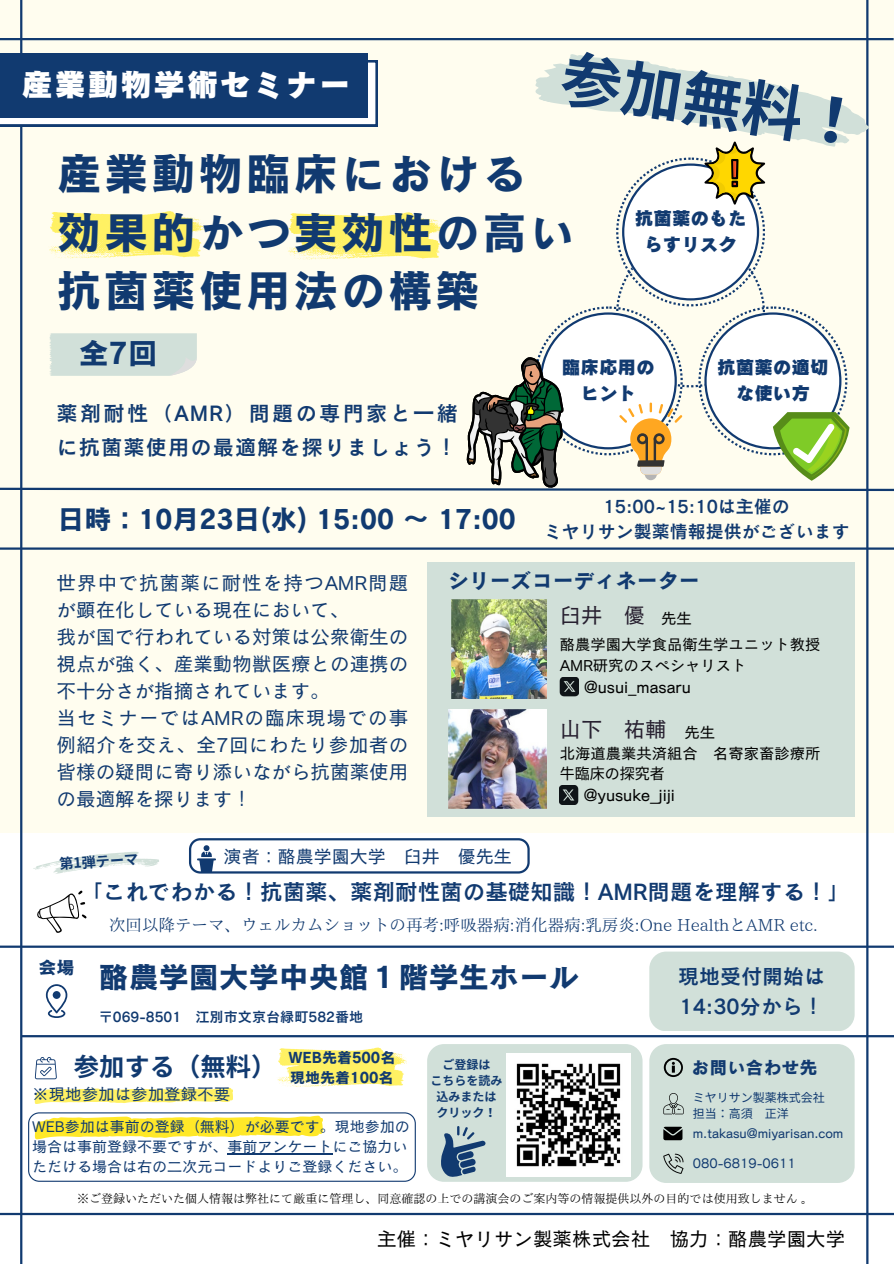
<style>
.page{position:relative;width:894px;height:1264px;background:#fff}
.page>*{position:absolute;margin:0;border:0;box-sizing:border-box;transform-origin:0 0}
.t1{font:700 61.05px "Noto Sans JP";color:#113a70}
.t2{font:45px/58.5px "Canva Cezanne Pro N B";letter-spacing:.05em;color:#113a70}
.t3{font:31.5px "Canva Cezanne Pro N EB";letter-spacing:.05em;color:#fff}
.t4{font:30px "Canva Cezanne Pro N B";color:#113a70}
.t5{font:27px "Canva Cezanne Pro N B";color:#113a70}
.t6{font:700 25.35px "Noto Sans JP";color:#113a70}
.t7{font:22.5px "Canva Cezanne Pro N DB";color:#113a70}
.t8{font:21.3px "Canva Cezanne Pro N M";color:#272030}
.t9{font:21.15px/33.8px "Canva Cezanne Pro N DB";letter-spacing:.05em;color:#113a70}
.t10{font:21px/29.2px "Canva Cezanne Pro N DB";color:#113a70}
.t11{font:21px "Canva Cezanne Pro N B";color:#113a70}
.t12{font:19.5px/27px "Canva Cezanne Pro N M";letter-spacing:.025em;color:#113a70}
.t13{font:19.5px/27px "Canva Cezanne Pro N M";color:#113a70;text-align:justify}
.t14{font:19.5px/27px "Canva Cezanne Pro N M";letter-spacing:.03em;color:#113a70}
.t15{font:19.5px "Canva Cezanne Pro N M";color:#000}
.t16{font:18.6px/25.8px "Canva Cezanne Pro N EB";color:#113a70;text-align:center}
.t17{font:18px "Canva Cezanne Pro N DB";color:#113a70}
.t18{font:18px "Canva Cezanne Pro N M";color:#113a70}
.t19{font:18px "Canva Cezanne Pro N B";color:#113a70}
.t20{font:16.8px "Canva Cezanne Pro N M";color:#000}
.t21{font:16.5px "IP Aex Mincho";color:#113a70}
.t22{font:16.5px "Canva Cezanne Pro N M";color:#113a70}
.t23{font:15.3px "Canva Cezanne Pro N M";color:#000}
.t24{font:15px/20.2px "Canva Cezanne Pro N M";color:#113a70}
.t25{font:15px "Canva Cezanne Pro N B";color:#113a70}
.t26{font:15px "Noto Sans CJ Ksc";color:#000}
.t27{font:14.1px "Canva Cezanne Pro N DB";color:#113a70}
.t28{font:700 14.1px "Noto Sans JP";color:#113a70}
.t29{font:13.35px "Canva Cezanne Pro N M";color:#113a70}
.t30{font:12px "IP Aex Mincho";color:#000}
.t31{font:700 12px/16px "Noto Sans JP";color:#113a70;text-align:center}
.t32{font:12px "Noto Sans JP";color:#113a70}
</style>
<div class="page">
<div style="left:0;top:0;width:893px;height:1263px;background:#fffdef"></div>
<hr style="left:0;top:38px;width:893px;height:2px;background:#113a70">
<div style="left:0;top:833px;width:893px;height:430px;background:#fff"></div>
<hr style="left:20px;top:0;width:2px;height:1263px;background:#113a70">
<hr style="left:866px;top:0;width:2px;height:1263px;background:#113a70">
<hr style="left:0;top:547px;width:893px;height:2px;background:#113a70">
<svg style="left:530px;top:23px;width:343px;height:119px"></svg>
<hr style="left:0;top:1212px;width:893px;height:3px;background:#113a70">
<svg style="left:35px;top:1057px;width:22px;height:22px"></svg>
<svg style="left:46px;top:984px;width:21px;height:33px"></svg>
<div style="left:53px;top:991px;width:8px;height:7px;background:#113a70;border-radius:50%"></div>
<hr style="left:21px;top:1035px;width:872px;height:2px;background:#113a70">
<hr style="left:0;top:945px;width:893px;height:2px;background:#113a70">
<svg style="left:33px;top:851px;width:126px;height:23px"></svg>
<svg style="left:37px;top:890px;width:49px;height:43px"></svg>
<svg style="left:0;top:60px;width:377px;height:66px"></svg>
<div style="left:0;top:53px;width:367px;height:64px;background:#113a70"></div>
<svg style="left:0;top:142px;width:893px;height:350px"></svg>
<div style="left:427px;top:562px;width:427px;height:254px;background:#d1e0d9"></div>
<img style="left:559px;top:677px;width:19px;height:19px">
<img style="left:559px;top:785px;width:19px;height:19px">
<img style="left:448px;top:709px;width:98px;height:99px">
<img style="left:451px;top:599px;width:95px;height:99px">
<div style="left:649px;top:1044px;width:205px;height:138px;background:#d1e0d9;border-radius:17px"></div>
<svg style="left:663px;top:1093px;width:20px;height:21px"></svg>
<svg style="left:663px;top:1126px;width:19px;height:14px"></svg>
<svg style="left:663px;top:1153px;width:20px;height:20px"></svg>
<svg style="left:663px;top:1057px;width:19px;height:20px"></svg>
<svg style="left:277px;top:1047px;width:130px;height:39px"></svg>
<div style="left:427px;top:1044px;width:215px;height:137px;background:#d1e0d9;border-radius:17px"></div>
<svg style="left:441px;top:1126px;width:44px;height:51px"></svg>
<img style="left:506px;top:1053px;width:124px;height:123px">
<svg style="left:35px;top:1088px;width:198px;height:15px;background:#fff37a"></svg>
<svg style="left:28px;top:1112px;width:387px;height:69px"></svg>
<div style="left:649px;top:951px;width:205px;height:80px;background:#d1e0d9;border-radius:17px"></div>
<svg style="left:189px;top:838px;width:340px;height:35px"></svg>
<hr style="left:227px;top:1153px;width:105px;height:1px;background:#113a70">
<p class="t3" style="left:21px;top:68px;width:331px">産業動物学術セミナー</p>
<p class="t1" style="left:569px;top:30px;width:307px;rotate:9deg">参加無料！</p>
<p class="t2" style="left:57px;top:144px;width:519px">産業動物臨床における効果的かつ実効性の高い抗菌薬使用法の構築</p>
<h6 class="t16" style="left:634px;top:205px;width:113px">抗菌薬のもたらすリスク</h6>
<p class="t4" style="left:79px;top:338px;width:80px">全7回</p>
<p class="t9" style="left:57px;top:396px;width:402px">薬剤耐性（AMR）問題の専門家と一緒に抗菌薬使用の最適解を探りましょう！</p>
<p class="t5" style="left:58px;top:505px;width:459px">日時：10月23日(水) 15:00 〜 17:00</p>
<p class="t16" style="left:561px;top:354px;width:94px">臨床応用の</p>
<p class="t16" style="left:580px;top:380px;width:57px">ヒント</p>
<p class="t16" style="left:717px;top:354px;width:113px">抗菌薬の適切な使い方</p>
<h4 class="t17" style="left:603px;top:497px;width:188px">15:00~15:10は主催の</h4>
<p class="t17" style="left:543px;top:522px;width:308px">ミヤリサン製薬情報提供がございます</p>
<h3 class="t14" style="left:57px;top:569px;width:353px">世界中で抗菌薬に耐性を持つAMR問題が顕在化している現在において、</h3>
<p class="t13" style="left:57px;top:623px;width:353px">我が国で行われている対策は公衆衛生の視点が強く、産業動物獣医療との連携の不十分さが指摘されています。</p>
<h6 class="t12" style="left:57px;top:704px;width:353px">当セミナーではAMRの臨床現場での事例紹介を交え、全7回にわたり参加者の皆様の疑問に寄り添いながら抗菌薬使用の最適解を探ります！</h6>
<p class="t11" style="left:448px;top:569px;width:253px">シリーズコーディネーター</p>
<p class="t8" style="left:559px;top:604px;width:87px">臼井 優</p>
<p class="t23" style="left:559px;top:636px;width:262px">酪農学園大学食品衛生学ユニット教授</p>
<p class="t23" style="left:559px;top:657px;width:188px">AMR研究のスペシャリスト</p>
<h3 class="t23" style="left:660px;top:611px;width:31px">先生</h3>
<h5 class="t20" style="left:584px;top:677px;width:108px">@usui_masaru</h5>
<p class="t8" style="left:559px;top:718px;width:108px">山下 祐輔</p>
<p class="t23" style="left:559px;top:745px;width:262px">北海道農業共済組合 名寄家畜診療所</p>
<p class="t26" style="left:559px;top:761px;width:106px">牛臨床の探究者</p>
<p class="t23" style="left:684px;top:724px;width:31px">先生</p>
<p class="t20" style="left:583px;top:786px;width:92px">@yusuke_jiji</p>
<h5 class="t28" style="left:59px;top:852px;width:80px;rotate:-4deg">第1弾テーマ</h5>
<p class="t18" style="left:223px;top:847px;width:288px">演者：酪農学園大学 臼井 優先生</p>
<p class="t7" style="left:80px;top:880px;width:771px">「これでわかる！抗菌薬、薬剤耐性菌の基礎知識！AMR問題を理解する！」</p>
<p class="t19" style="left:39px;top:957px;width:38px">会場</p>
<p class="t21" style="left:109px;top:916px;width:709px">次回以降テーマ、ウェルカムショットの再考:呼吸器病:消化器病:乳房炎:One HealthとAMR etc.</p>
<p class="t4" style="left:99px;top:961px;width:481px">酪農学園大学中央館１階学生ホール</p>
<p class="t27" style="left:99px;top:1009px;width:266px">〒069-8501 江別市文京台緑町582番地</p>
<p class="t10" style="left:678px;top:961px;width:148px">現地受付開始は<br>14:30分から！</p>
<p class="t25" style="left:288px;top:1049px;width:108px">WEB先着500名</p>
<p class="t25" style="left:290px;top:1069px;width:105px">現地先着100名</p>
<h1 class="t6" style="left:74px;top:1046px;width:204px">参加する（無料）</h1>
<p class="t31" style="left:442px;top:1056px;width:50px">ご登録は</p>
<p class="t19" style="left:691px;top:1058px;width:128px">お問い合わせ先</p>
<p class="t31" style="left:430px;top:1072px;width:74px">こちらを読み込みまたは</p>
<p class="t31" style="left:436px;top:1104px;width:62px">クリック！</p>
<h6 class="t22" style="left:32px;top:1085px;width:199px">※現地参加は参加登録不要</h6>
<p class="t32" style="left:692px;top:1088px;width:134px">ミヤリサン製薬株式会社</p>
<h6 class="t32" style="left:692px;top:1104px;width:98px">担当：高須 正洋</h6>
<p class="t29" style="left:692px;top:1126px;width:152px">m.takasu@miyarisan.com</p>
<p class="t29" style="left:692px;top:1156px;width:104px">080-6819-0611</p>
<p class="t24" style="left:32px;top:1115px;width:379px">WEB参加は事前の登録（無料）が必要です。現地参加の場合は事前登録不要ですが、事前アンケートにご協力いただける場合は右の二次元コードよりご登録ください。</p>
<p class="t30" style="left:77px;top:1192px;width:737px">※ご登録いただいた個人情報は弊社にて厳重に管理し、同意確認の上での講演会のご案内等の情報提供以外の目的では使用致しません 。</p>
<p class="t15" style="left:377px;top:1228px;width:469px">主催：ミヤリサン製薬株式会社 協力：酪農学園大学</p>
</div>
